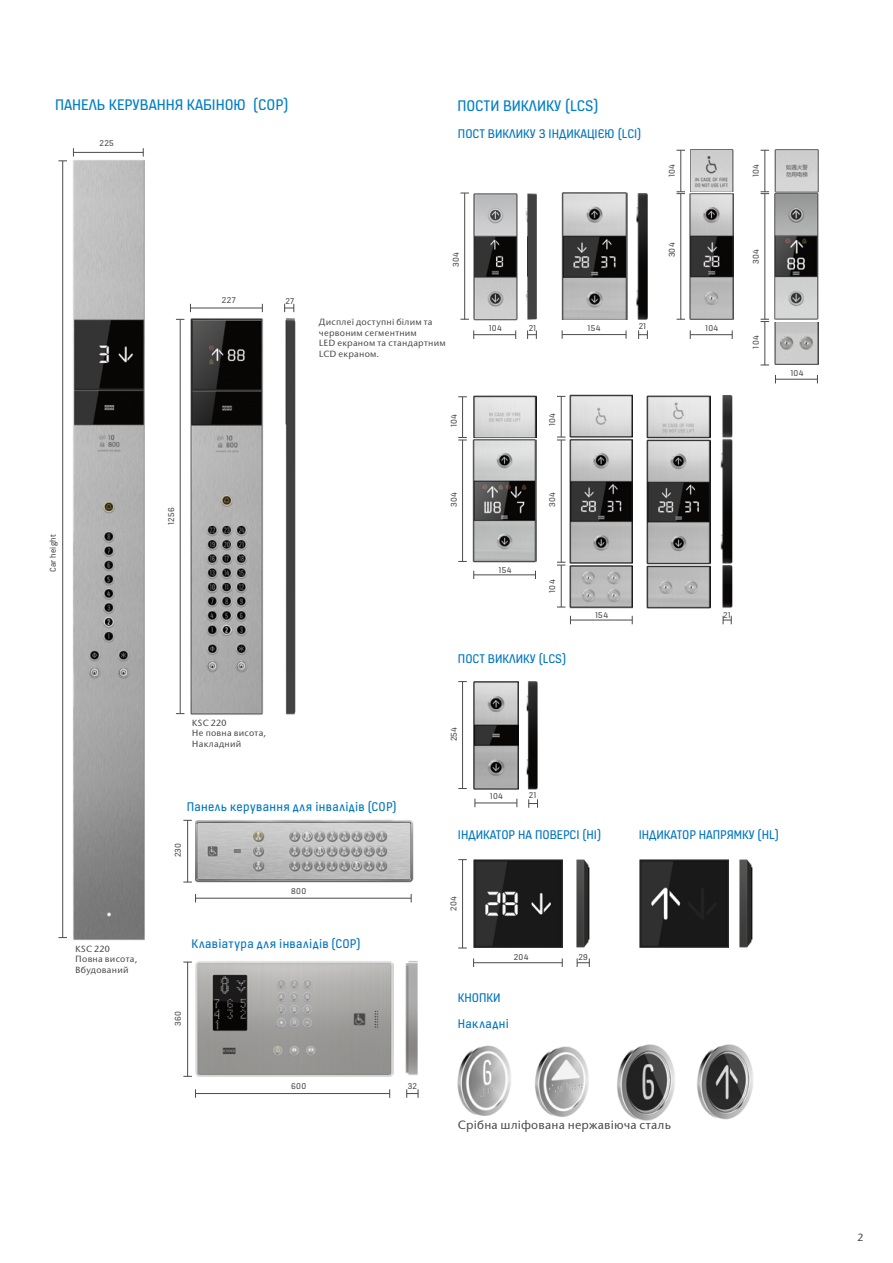
<style>
.page{position:relative;width:893px;height:1263px;background:#fff}
.page>*{position:absolute;margin:0;border:0;box-sizing:border-box;transform-origin:0 0}
.t1{font:16.5px "KONE Information";color:#007ec4}
.t2{font:13.5px "KONE Information";color:#0075bf}
.t3{font:13.5px "KONE Information";letter-spacing:.025em;color:#0075bf}
.t4{font:13.5px "KONE Information";letter-spacing:.03em;color:#0075bf}
.t5{font:500 12px "Stone Sans ITC";letter-spacing:.015em;color:#4a4a49}
.t6{font:500 10.5px "Stone Sans ITC";color:#4a4a49}
.t7{font:500 9px/10.5px "Stone Sans ITC";letter-spacing:.025em;color:#4a4a49}
.t8{font:9px "KONE Information";letter-spacing:.035em;color:#4a4a49}
</style>
<div class="page">
<img style="left:73px;top:149px;width:229px;height:792px">
<hr style="left:62px;top:161px;width:1px;height:776px;background:#4a4a49">
<hr style="left:180px;top:319px;width:1px;height:395px;background:#4a4a49">
<hr style="left:187px;top:820px;width:1px;height:62px;background:#4a4a49">
<hr style="left:187px;top:962px;width:1px;height:114px;background:#4a4a49">
<hr style="left:190px;top:308px;width:73px;height:1px;background:#4a4a49">
<svg style="left:284px;top:304px;width:11px;height:8px"></svg>
<img style="left:195px;top:819px;width:219px;height:65px">
<img style="left:195px;top:961px;width:199px;height:115px">
<img style="left:405px;top:961px;width:13px;height:115px">
<hr style="left:196px;top:898px;width:215px;height:1px;background:#4a4a49">
<hr style="left:196px;top:1093px;width:194px;height:1px;background:#4a4a49">
<svg style="left:406px;top:1089px;width:13px;height:9px"></svg>
<hr style="left:73px;top:152px;width:70px;height:1px;background:#4a4a49">
<img style="left:562px;top:193px;width:66px;height:127px">
<img style="left:457px;top:1045px;width:54px;height:71px">
<img style="left:534px;top:1046px;width:55px;height:71px">
<img style="left:697px;top:1045px;width:56px;height:75px">
<img style="left:617px;top:1045px;width:58px;height:76px">
<img style="left:473px;top:193px;width:45px;height:128px">
<img style="left:525px;top:193px;width:11px;height:127px">
<hr style="left:474px;top:334px;width:42px;height:1px;background:#4a4a49">
<svg style="left:527px;top:330px;width:10px;height:9px"></svg>
<svg style="left:638px;top:330px;width:10px;height:9px"></svg>
<hr style="left:462px;top:397px;width:1px;height:40px;background:#4a4a49">
<hr style="left:561px;top:396px;width:1px;height:41px;background:#4a4a49">
<hr style="left:561px;top:565px;width:1px;height:42px;background:#4a4a49">
<hr style="left:690px;top:334px;width:42px;height:1px;background:#4a4a49">
<hr style="left:775px;top:379px;width:42px;height:1px;background:#4a4a49">
<hr style="left:475px;top:803px;width:42px;height:1px;background:#4a4a49">
<hr style="left:570px;top:620px;width:62px;height:1px;background:#4a4a49">
<hr style="left:474px;top:962px;width:88px;height:1px;background:#4a4a49">
<hr style="left:462px;top:859px;width:1px;height:89px;background:#4a4a49">
<svg style="left:577px;top:958px;width:13px;height:9px"></svg>
<hr style="left:562px;top:334px;width:64px;height:1px;background:#4a4a49">
<hr style="left:474px;top:575px;width:62px;height:1px;background:#4a4a49">
<hr style="left:464px;top:193px;width:1px;height:126px;background:#4a4a49">
<hr style="left:462px;top:682px;width:1px;height:107px;background:#4a4a49">
<hr style="left:462px;top:440px;width:1px;height:122px;background:#4a4a49">
<svg style="left:458px;top:437px;width:9px;height:4px"></svg>
<hr style="left:561px;top:440px;width:1px;height:122px;background:#4a4a49">
<svg style="left:557px;top:437px;width:8px;height:4px"></svg>
<svg style="left:557px;top:562px;width:8px;height:4px"></svg>
<hr style="left:765px;top:194px;width:1px;height:125px;background:#4a4a49">
<hr style="left:680px;top:194px;width:1px;height:125px;background:#4a4a49">
<hr style="left:765px;top:321px;width:1px;height:44px;background:#4a4a49">
<svg style="left:761px;top:319px;width:8px;height:3px"></svg>
<hr style="left:765px;top:150px;width:1px;height:42px;background:#4a4a49">
<svg style="left:761px;top:191px;width:8px;height:3px"></svg>
<hr style="left:680px;top:150px;width:1px;height:42px;background:#4a4a49">
<svg style="left:676px;top:191px;width:9px;height:3px"></svg>
<img style="left:473px;top:396px;width:63px;height:167px">
<img style="left:569px;top:395px;width:64px;height:213px">
<img style="left:647px;top:395px;width:63px;height:213px">
<img style="left:689px;top:149px;width:45px;height:171px">
<img style="left:774px;top:149px;width:45px;height:215px">
<img style="left:636px;top:193px;width:12px;height:126px">
<img style="left:720px;top:396px;width:12px;height:212px">
<img style="left:474px;top:681px;width:44px;height:108px">
<img style="left:526px;top:681px;width:12px;height:108px">
<img style="left:474px;top:859px;width:88px;height:88px">
<img style="left:639px;top:859px;width:89px;height:88px">
<img style="left:739px;top:859px;width:13px;height:89px">
<img style="left:577px;top:859px;width:12px;height:88px">
<svg style="left:528px;top:799px;width:10px;height:9px"></svg>
<svg style="left:723px;top:616px;width:9px;height:8px"></svg>
<h1 class="t1" style="left:55px;top:94px;width:235px">ПАНЕЛЬ КЕРУВАННЯ КАБІНОЮ (COP)</h1>
<h1 class="t1" style="left:457px;top:95px;width:143px">ПОСТИ ВИКЛИКУ (LCS)</h1>
<p class="t8" style="left:100px;top:137px;width:16px">225</p>
<h2 class="t2" style="left:458px;top:125px;width:185px">ПОСТ ВИКЛИКУ З ІНДИКАЦІЄЮ (LCI)</h2>
<p class="t8" style="left:666px;top:177px;width:15px;rotate:-90deg">104</p>
<p class="t8" style="left:750px;top:177px;width:15px;rotate:-90deg">104</p>
<p class="t8" style="left:47px;top:572px;width:39px;rotate:-90deg">Car height</p>
<p class="t7" style="left:75px;top:943px;width:63px">KSC 220<br>Повна висота,<br>Вбудований</p>
<p class="t8" style="left:222px;top:294px;width:15px">227</p>
<p class="t8" style="left:285px;top:295px;width:10px">27</p>
<p class="t8" style="left:450px;top:267px;width:16px;rotate:-90deg">304</p>
<p class="t7" style="left:319px;top:317px;width:128px">Дисплеї доступні білим та червоним сегментним<br>LED екраном та стандартним<br>LCD екраном.</p>
<p class="t8" style="left:489px;top:322px;width:15px">104</p>
<p class="t8" style="left:529px;top:322px;width:9px">21</p>
<p class="t8" style="left:448px;top:427px;width:15px;rotate:-90deg">104</p>
<p class="t8" style="left:546px;top:426px;width:15px;rotate:-90deg">104</p>
<p class="t8" style="left:588px;top:322px;width:15px">154</p>
<p class="t8" style="left:666px;top:257px;width:16px;rotate:-90deg">304</p>
<p class="t8" style="left:639px;top:321px;width:9px">21</p>
<p class="t8" style="left:705px;top:322px;width:15px">104</p>
<p class="t8" style="left:750px;top:264px;width:16px;rotate:-90deg">304</p>
<p class="t8" style="left:750px;top:349px;width:15px;rotate:-90deg">104</p>
<p class="t8" style="left:790px;top:367px;width:15px">104</p>
<p class="t8" style="left:165px;top:525px;width:19px;rotate:-90deg">1256</p>
<p class="t7" style="left:192px;top:718px;width:76px">KSC 220<br>Не повна висота,<br>Накладний</p>
<h2 class="t3" style="left:187px;top:798px;width:211px">Панель керування для інвалідів (COP)</h2>
<p class="t8" style="left:172px;top:857px;width:16px;rotate:-90deg">230</p>
<p class="t8" style="left:291px;top:885px;width:16px">800</p>
<h2 class="t3" style="left:192px;top:935px;width:170px">Клавіатура для інвалідів (COP)</h2>
<p class="t8" style="left:172px;top:1026px;width:16px;rotate:-90deg">360</p>
<p class="t8" style="left:291px;top:1080px;width:16px">600</p>
<p class="t8" style="left:408px;top:1080px;width:11px">32</p>
<p class="t8" style="left:448px;top:507px;width:16px;rotate:-90deg">304</p>
<p class="t8" style="left:546px;top:507px;width:16px;rotate:-90deg">304</p>
<p class="t8" style="left:498px;top:564px;width:15px">154</p>
<p class="t8" style="left:546px;top:593px;width:15px;rotate:-90deg">104</p>
<h2 class="t2" style="left:458px;top:649px;width:110px">ПОСТ ВИКЛИКУ (LCS)</h2>
<p class="t8" style="left:448px;top:741px;width:16px;rotate:-90deg">254</p>
<p class="t8" style="left:490px;top:790px;width:15px">104</p>
<p class="t8" style="left:529px;top:789px;width:9px">21</p>
<p class="t8" style="left:595px;top:609px;width:15px">154</p>
<h2 class="t2" style="left:458px;top:826px;width:145px">ІНДИКАТОР НА ПОВЕРСІ (HI)</h2>
<p class="t8" style="left:447px;top:911px;width:16px;rotate:-90deg">204</p>
<h2 class="t2" style="left:458px;top:988px;width:44px">КНОПКИ</h2>
<p class="t8" style="left:514px;top:951px;width:16px">204</p>
<h2 class="t4" style="left:458px;top:1015px;width:52px">Накладні</h2>
<p class="t8" style="left:578px;top:951px;width:11px">29</p>
<p class="t8" style="left:723px;top:609px;width:9px">21</p>
<h2 class="t2" style="left:639px;top:826px;width:142px">ІНДИКАТОР НАПРЯМКУ (HL)</h2>
<h3 class="t5" style="left:458px;top:1118px;width:215px">Срібна шліфована нержавіюча сталь</h3>
<p class="t6" style="left:857px;top:1231px;width:7px">2</p>
</div>
